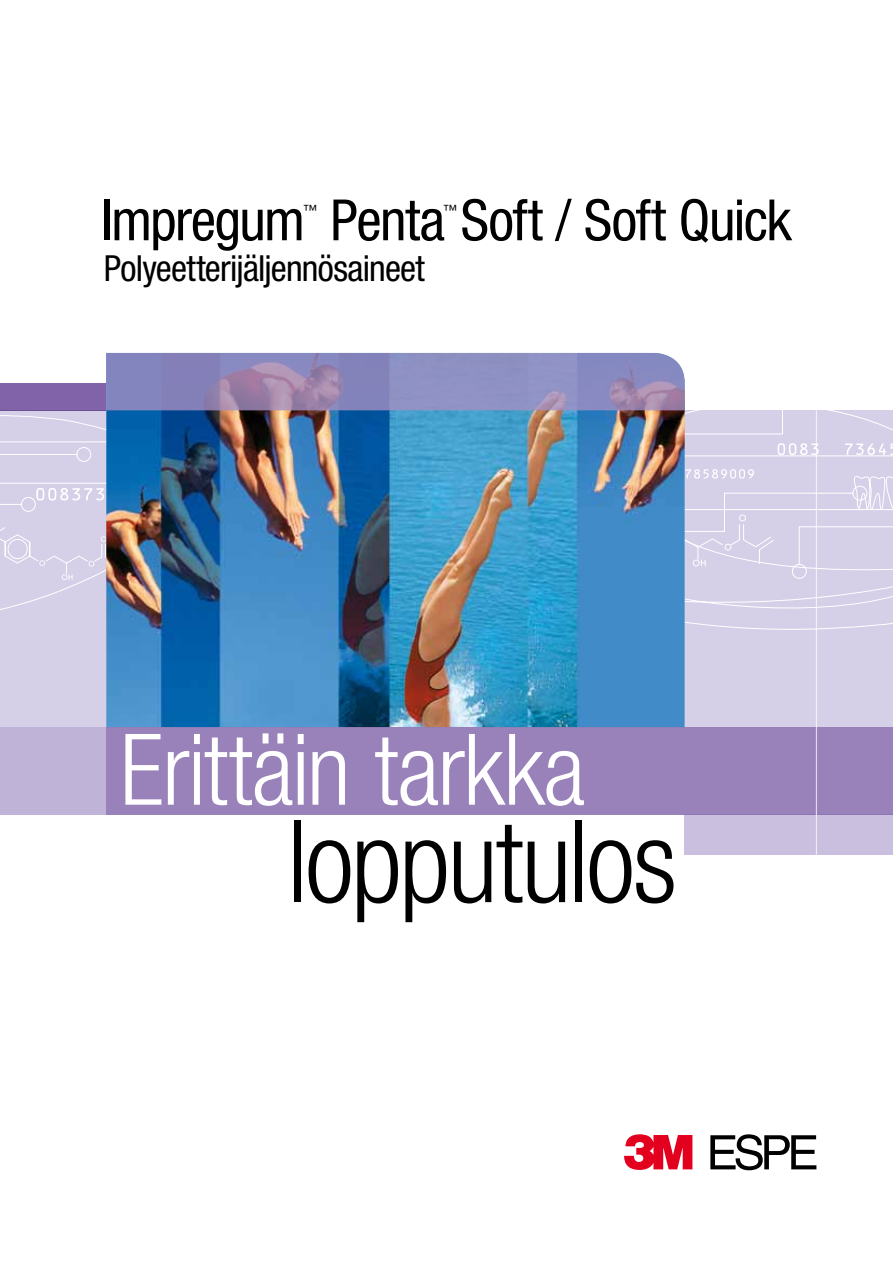
<style>
.page{position:relative;width:893px;height:1263px;background:#fff}
.page>*{position:absolute;margin:0;border:0;box-sizing:border-box;transform-origin:0 0}
.t1{font:300 condensed 114px "Helvetica Neue LT Std";letter-spacing:-.02em;color:#000}
.t2{font:300 condensed 99px "Helvetica Neue LT Std";letter-spacing:-.015em;color:#fff}
.t3{font:condensed 57px "Helvetica Neue LT Std";letter-spacing:-.02em;color:#000}
.t4{font:condensed 36px "Helvetica Neue LT Std";letter-spacing:-.02em;color:#000}
.t5{font:condensed 14.25px "Helvetica Neue LT Std";color:#000}
</style>
<div class="page">
<div style="left:0;top:410px;width:893px;height:317px;background:#d6cfe8"></div>
<svg style="left:0;top:410px;width:893px;height:220px"></svg>
<svg style="left:0;top:416px;width:893px;height:144px"></svg>
<svg style="left:0;top:526px;width:106px;height:54px"></svg>
<svg style="left:685px;top:499px;width:90px;height:67px"></svg>
<div style="left:685px;top:814px;width:208px;height:41px;background:#cabfdf"></div>
<img style="left:106px;top:410px;width:579px;height:317px">
<div style="left:106px;top:727px;width:787px;height:87px;background:#9982b9"></div>
<div style="left:0;top:727px;width:106px;height:87px;background:#bfb3d7"></div>
<svg style="left:106px;top:353px;width:579px;height:57px;background:#8f8abb"></svg>
<div style="left:0;top:383px;width:106px;height:27px;background:#8063a8"></div>
<hr style="left:816px;top:410px;width:1px;height:445px;background:#fff">
<svg style="left:624px;top:1134px;width:68px;height:36px"></svg>
<svg style="left:710px;top:1134px;width:106px;height:36px"></svg>
<p class="t3" style="left:101px;top:187px;width:692px">Impregum Penta Soft / Soft Quick</p>
<p class="t5" style="left:303px;top:202px;width:16px">™</p>
<p class="t5" style="left:443px;top:202px;width:16px">™</p>
<p class="t4" style="left:104px;top:247px;width:323px">Polyeetterijäljennösaineet</p>
<h2 class="t2" style="left:120px;top:713px;width:467px">Erittäin tarkka</h2>
<h1 class="t1" style="left:287px;top:796px;width:391px">lopputulos</h1>
</div>
